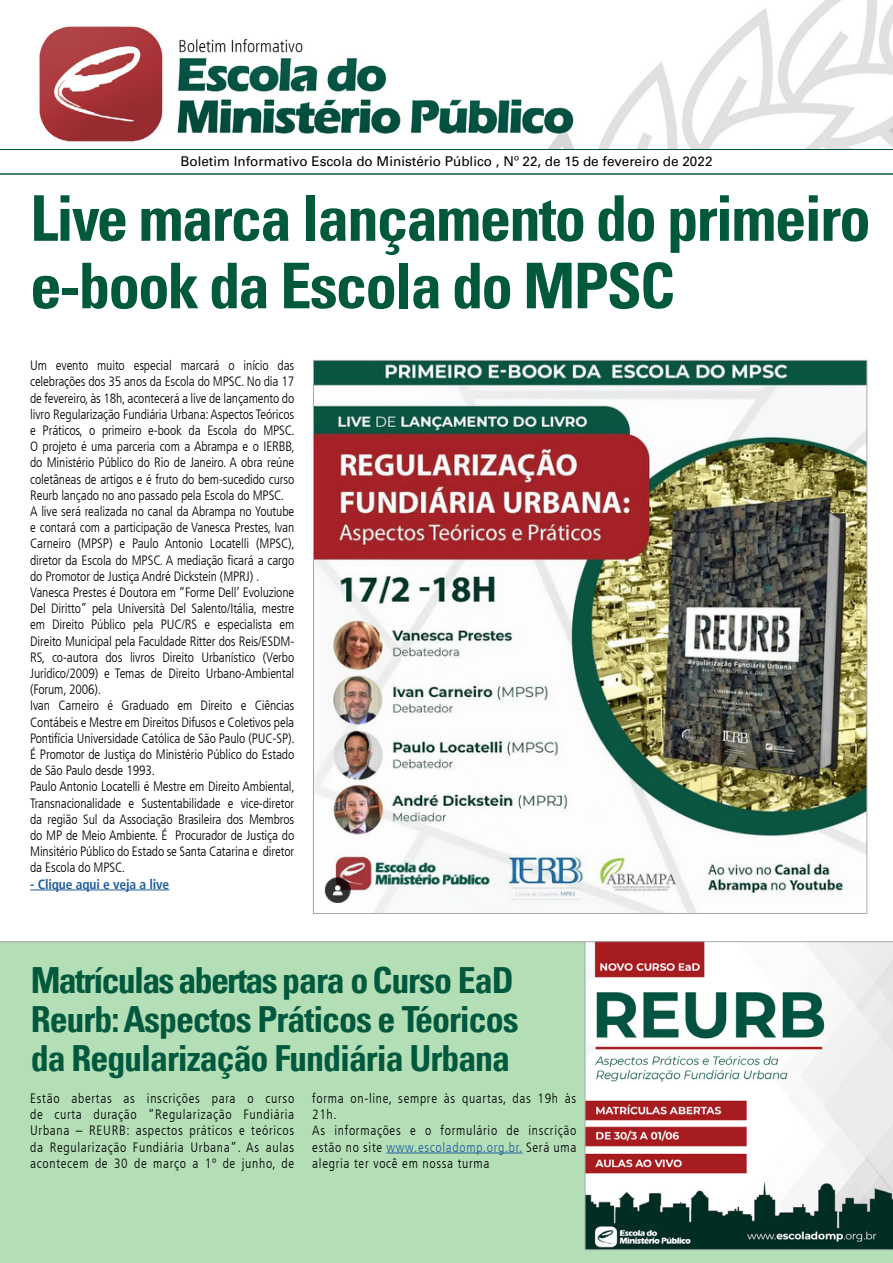
<style>
.page{position:relative;width:893px;height:1263px;background:#fff}
.page>*{position:absolute;margin:0;border:0;box-sizing:border-box;transform-origin:0 0}
.t1{font:700 condensed 63px/67.5px "Univers";letter-spacing:-.03em;color:#00583d}
.t2{font:700 condensed 36px/39px "Univers";letter-spacing:-.03em;color:#00583d}
.t3{font:300 condensed 13.5px/16.2px "Frutiger LT";letter-spacing:-.01em;color:#000}
.t4{font:300 condensed 13.5px/16.2px "Frutiger LT";letter-spacing:.05em;color:#000}
.t5{font:13.5px "Univers";color:#000}
.t6{font:700 condensed 13.5px "Frutiger LT";letter-spacing:-.01em;color:#215e9e}
.s1{color:#215e9e}
</style>
<div class="page">
<div style="left:0;top:941px;width:893px;height:322px;background:#b3deb6"></div>
<svg style="left:39px;top:0;width:854px;height:149px"></svg>
<svg style="left:0;top:149px;width:893px;height:25px"></svg>
<hr style="left:30px;top:889px;width:139px;height:1px;background:#215e9e">
<img style="left:315px;top:362px;width:550px;height:550px">
<svg style="left:585px;top:941px;width:308px;height:309px"></svg>
<hr style="left:386px;top:1152px;width:136px;height:1px;background:#215e9e">
<p class="t5" style="left:180px;top:153px;width:533px">Boletim Informativo Escola do Ministério Público , Nº 22, de 15 de fevereiro de 2022</p>
<h1 class="t1" style="left:30px;top:184px;width:842px">Live marca lançamento do primeiro e-book da Escola do MPSC</h1>
<p class="t3" style="left:30px;top:358px;width:266px">Um evento muito especial marcará o início das celebrações dos 35 anos da Escola do MPSC. No dia 17 de fevereiro, às 18h, acontecerá a live de lançamento do livro Regularização Fundiária Urbana: Aspectos Teóricos e Práticos, o primeiro e-book da Escola do MPSC.<br>O projeto é uma parceria com a Abrampa e o IERBB, do Ministério Público do Rio de Janeiro. A obra reúne coletâneas de artigos e é fruto do bem-sucedido curso Reurb lançado no ano passado pela Escola do MPSC.<br>A live será realizada no canal da Abrampa no Youtube e contará com a participação de Vanesca Prestes, Ivan Carneiro (MPSP) e Paulo Antonio Locatelli (MPSC), diretor da Escola do MPSC. A mediação ficará a cargo do Promotor de Justiça André Dickstein (MPRJ) .<br>Vanesca Prestes é Doutora em “Forme Dell’ Evoluzione Del Diritto” pela Università Del Salento/Itália, mestre em Direito Público pela PUC/RS e especialista em Direito Municipal pela Faculdade Ritter dos Reis/ESDM-RS, co-autora dos livros Direito Urbanístico (Verbo Jurídico/2009) e Temas de Direito Urbano-Ambiental (Forum, 2006).<br>Ivan Carneiro é Graduado em Direito e Ciências Contábeis e Mestre em Direitos Difusos e Coletivos pela Pontifícia Universidade Católica de São Paulo (PUC-SP).<br>É Promotor de Justiça do Ministério Público do Estado de São Paulo desde 1993.<br>Paulo Antonio Locatelli é Mestre em Direito Ambiental, Transnacionalidade e Sustentabilidade e vice-diretor da região Sul da Associação Brasileira dos Membros do MP de Meio Ambiente. É Procurador de Justiça do Minsitério Público do Estado se Santa Catarina e diretor da Escola do MPSC.</p>
<p class="t6" style="left:30px;top:876px;width:141px">- Clique aqui e veja a live</p>
<h2 class="t2" style="left:31px;top:960px;width:489px">Matrículas abertas para o Curso EaD<br>Reurb: Aspectos Práticos e Téoricos da Regularização Fundiária Urbana</h2>
<p class="t3" style="left:30px;top:1090px;width:266px;text-align:justify">Estão abertas as inscrições para o curso de curta duração “Regularização Fundiária Urbana – REURB: aspectos práticos e teóricos da Regularização Fundiária Urbana”. As aulas acontecem de 30 de março a 1º de junho, de</p>
<p class="t4" style="left:312px;top:1090px;width:266px">forma on-line, sempre às quartas, das 19h às 21h.<br>As informações e o formulário de inscrição estão no site <span class="s1">www.escoladomp.org.br.</span> Será uma alegria ter você em nossa turma</p>
</div>
